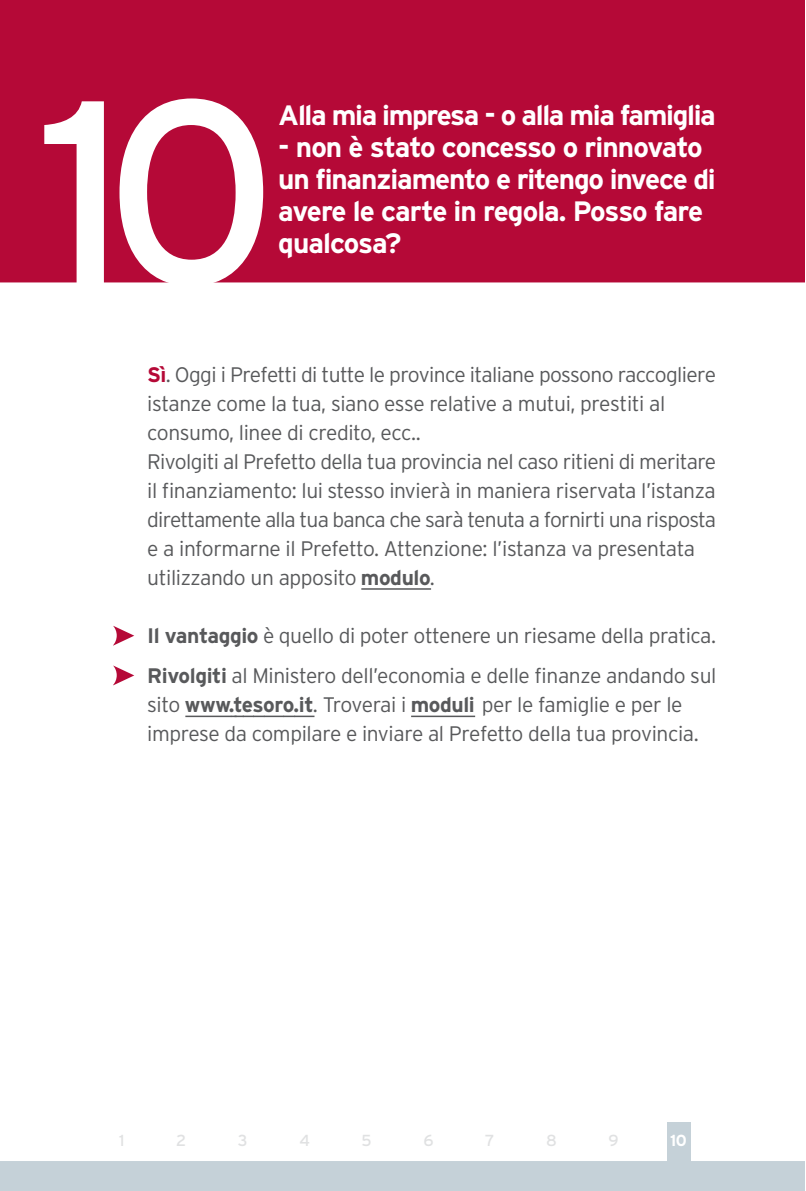
<style>
.page{position:relative;width:806px;height:1191px;background:#fff}
.page>*{position:absolute;margin:0;border:0;box-sizing:border-box;transform-origin:0 0}
.t1{font:260px "Interstate";color:#fff}
.t2{font:700 28px/32px "Interstate";letter-spacing:-.045em;color:#fff}
.t3{font:300 21px/29px "Interstate";letter-spacing:-.025em;color:#58595b}
.t4{font:16px "Interstate";color:#e0e1e2}
.t5{font:700 16px "Interstate";color:#fff}
.s1{font-weight:700;color:#b50937}
.s2{font-weight:700}
</style>
<div class="page">
<div style="left:0;top:1px;width:804px;height:1190px;background:#b50937"></div>
<div style="left:0;top:282px;width:804px;height:879px;background:#fff"></div>
<div style="left:666px;top:1121px;width:24px;height:43px;background:#c5d1d8"></div>
<div style="left:0;top:1161px;width:804px;height:30px;background:#c5d1d8"></div>
<hr style="left:361px;top:588px;width:70px;height:2px;background:#58595b">
<hr style="left:185px;top:715px;width:46px;height:2px;background:#58595b">
<svg style="left:231px;top:715px;width:33px;height:2px"></svg>
<hr style="left:264px;top:715px;width:20px;height:2px;background:#58595b">
<svg style="left:283px;top:715px;width:11px;height:2px"></svg>
<hr style="left:294px;top:715px;width:20px;height:2px;background:#58595b">
<hr style="left:411px;top:715px;width:64px;height:2px;background:#58595b">
<svg style="left:113px;top:626px;width:21px;height:19px"></svg>
<svg style="left:113px;top:665px;width:21px;height:20px"></svg>
<h1 class="t1" style="left:39px;top:46px;width:239px">10</h1>
<h2 class="t2" style="left:278px;top:99px;width:439px">Alla mia impresa - o alla mia famiglia</h2>
<h2 class="t2" style="left:278px;top:131px;width:438px">- non è stato concesso o rinnovato un finanziamento e ritengo invece di avere le carte in regola. Posso fare qualcosa?</h2>
<p class="t3" style="left:147px;top:360px;width:570px"><span class="s1">Sì</span>. Oggi i Prefetti di tutte le province italiane possono raccogliere istanze come la tua, siano esse relative a mutui, prestiti al consumo, linee di credito, ecc..<br>Rivolgiti al Prefetto della tua provincia nel caso ritieni di meritare il finanziamento: lui stesso invierà in maniera riservata l’istanza direttamente alla tua banca che sarà tenuta a fornirti una risposta e a informarne il Prefetto. Attenzione: l’istanza va presentata utilizzando un apposito <span class="s2">modulo</span>.</p>
<p class="t3" style="left:147px;top:615px;width:570px;line-height:40.4px"><span class="s2">Il vantaggio</span> è quello di poter ottenere un riesame della pratica.<br><span class="s2">Rivolgiti</span> al Ministero dell’economia e delle finanze andando sul</p>
<p class="t3" style="left:147px;top:690px;width:553px">sito <span class="s2">www.tesoro.it</span>. Troverai i <span class="s2">moduli</span> per le famiglie e per le imprese da compilare e inviare al Prefetto della tua provincia.</p>
<p class="t4" style="left:119px;top:1131px;width:7px">1</p>
<p class="t4" style="left:176px;top:1131px;width:12px">2</p>
<p class="t4" style="left:238px;top:1131px;width:11px">3</p>
<p class="t4" style="left:299px;top:1131px;width:12px">4</p>
<p class="t4" style="left:361px;top:1131px;width:12px">5</p>
<p class="t4" style="left:423px;top:1131px;width:12px">6</p>
<p class="t4" style="left:485px;top:1131px;width:11px">7</p>
<p class="t4" style="left:546px;top:1131px;width:12px">8</p>
<p class="t4" style="left:608px;top:1131px;width:12px">9</p>
<p class="t5" style="left:670px;top:1131px;width:18px">10</p>
</div>
